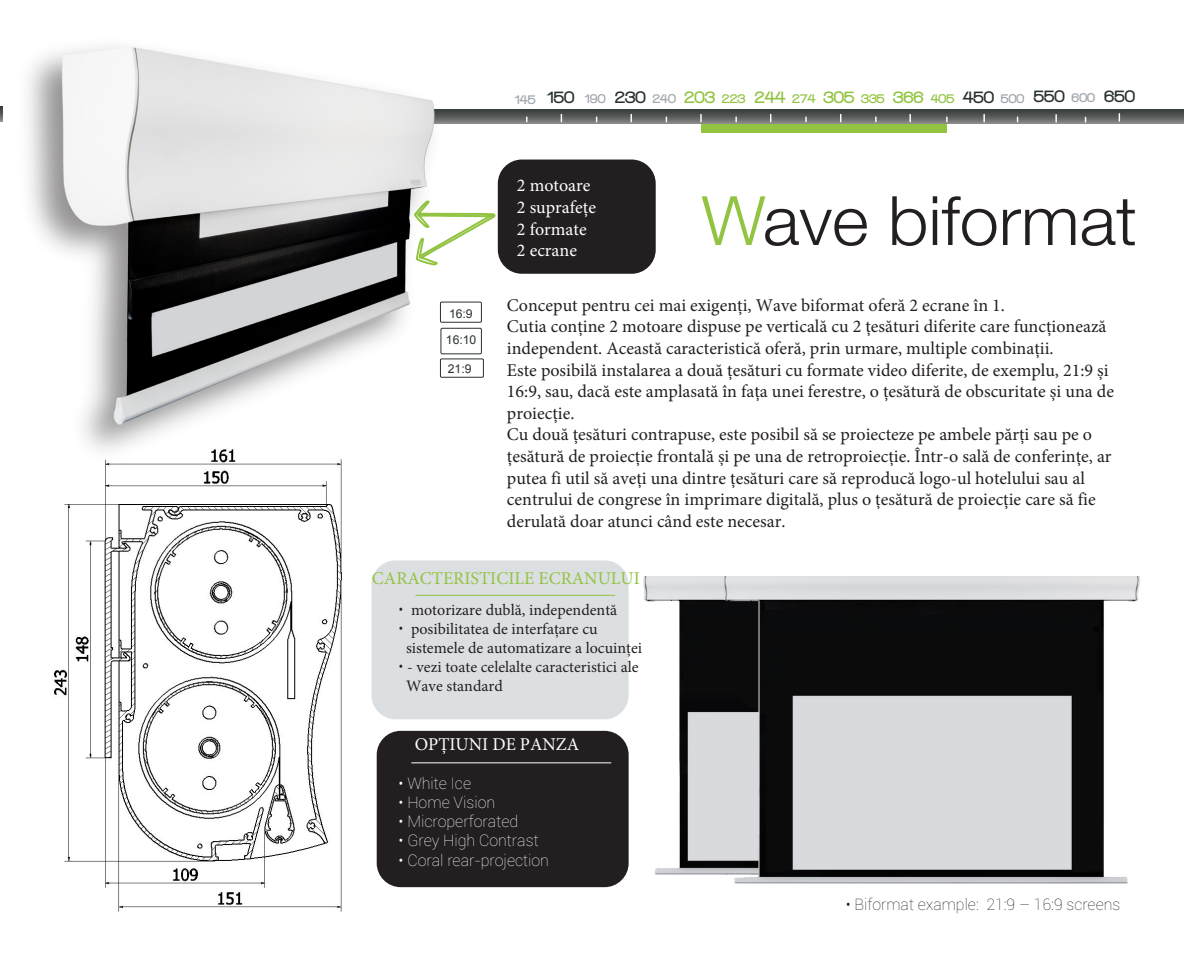
<style>
.page{position:relative;width:1184px;height:964px;background:#fff}
.page>*{position:absolute;margin:0;border:0;box-sizing:border-box;transform-origin:0 0}
.t1{font:300 68.2px "Helvetica Neue";color:#231f20}
.t2{font:18px/21.6px "Minion Pro";color:#231f20}
.t3{font:18px/21.6px "Minion Pro";color:#fff}
.t4{font:18px "Minion Pro";color:#92c442}
.t5{font:16px/18.8px "Minion Pro";color:#231f20}
.t6{font:100 16px "Roboto";color:#fff}
.t7{font:100 15.8px "Roboto";color:#231f20}
.t8{font:900 13.4px "Walkway";color:#9fa6ac}
.t9{font:12.2px/26.8px "Arial";color:#29322f}
.s1{font-size:17.6px;color:#29322f}
.s2{font-size:17.6px;color:#92c442}
.s3{color:#92c442}
.s4{font-family:"Roboto";font-weight:100}
</style>
<div class="page">
<img style="left:54px;top:474px;width:553px;height:438px">
<div style="left:498px;top:160px;width:158px;height:114px;background:#231f20;border-radius:24px"></div>
<svg style="left:0;top:106px;width:2px;height:15px"></svg>
<svg style="left:473px;top:199px;width:25px;height:54px"></svg>
<div style="left:701px;top:109px;width:246px;height:24px;background:#92c442"></div>
<svg style="left:473px;top:109px;width:711px;height:15px;background:#5d605e"></svg>
<svg style="left:630px;top:114px;width:2px;height:8px"></svg>
<svg style="left:700px;top:114px;width:2px;height:8px"></svg>
<svg style="left:909px;top:114px;width:2px;height:8px"></svg>
<svg style="left:983px;top:114px;width:2px;height:8px"></svg>
<svg style="left:1055px;top:115px;width:2px;height:7px"></svg>
<svg style="left:1118px;top:114px;width:2px;height:7px"></svg>
<div style="left:440px;top:301px;width:42px;height:22px;border:1px solid #29322f"></div>
<div style="left:440px;top:328px;width:42px;height:26px;border:1px solid #29322f"></div>
<div style="left:440px;top:358px;width:44px;height:20px;border:1px solid #29322f"></div>
<div style="left:377px;top:731px;width:252px;height:156px;background:#231f20;border-radius:24px"></div>
<hr style="left:411px;top:762px;width:200px;height:1px;background:#fff">
<img style="left:607px;top:576px;width:533px;height:311px">
<div style="left:371px;top:560px;width:258px;height:159px;background:#dcdfe1;border-radius:24px"></div>
<hr style="left:415px;top:595px;width:200px;height:1px;background:#92c442">
<img style="left:28px;top:47px;width:445px;height:406px">
<hr style="left:759px;top:600px;width:1px;height:277px;background:#dde0e1">
<p class="t8" style="left:514px;top:91px;width:622px">145 <span class="s1">150</span> 190 <span class="s1">230</span> 240 <span class="s2">203</span> <span class="s3">223</span> <span class="s2">244</span> <span class="s3">274</span> <span class="s2">305</span> <span class="s3">335</span> <span class="s2">366</span> <span class="s3">405</span> <span class="s1">450</span> 500 <span class="s1">550</span> 600 <span class="s1">650</span></p>
<p class="t9" style="left:446px;top:300px;width:32px">16:9<br>16:10</p>
<p class="t9" style="left:448px;top:355px;width:25px">21:9</p>
<p class="t3" style="left:517px;top:175px;width:81px">2 motoare<br>2 suprafețe<br>2 formate<br>2 ecrane</p>
<h1 class="t1" style="left:702px;top:166px;width:437px"><span class="s3">W</span>ave biformat</h1>
<p class="t2" style="left:507px;top:294px;width:608px">Conceput pentru cei mai exigenți, Wave biformat oferă 2 ecrane în 1.<br>Cutia conține 2 motoare dispuse pe verticală cu 2 țesături diferite care funcționează independent. Această caracteristică oferă, prin urmare, multiple combinații.<br>Este posibilă instalarea a două țesături cu formate video diferite, de exemplu, 21:9 și 16:9, sau, dacă este amplasată în fața unei ferestre, o țesătură de obscuritate și una de proiecție.<br>Cu două țesături contrapuse, este posibil să se proiecteze pe ambele părți sau pe o țesătură de proiecție frontală și pe una de retroproiecție. Într-o sală de conferințe, ar putea fi util să aveți una dintre țesături care să reproducă logo-ul hotelului sau al centrului de congrese în imprimare digitală, plus o țesătură de proiecție care să fie derulată doar atunci când este necesar.</p>
<p class="t4" style="left:372px;top:566px;width:270px">CARACTERISTICILE ECRANULUI</p>
<p class="t5" style="left:398px;top:600px;width:220px"><span class="s4">•</span> motorizare dublă, independentă</p>
<p class="t5" style="left:406px;top:620px;width:238px;text-indent:-8px"><span class="s4">•</span> posibilitatea de interfațare cu sistemele de automatizare a locuinței</p>
<p class="t5" style="left:406px;top:657px;width:234px;line-height:19.6px;text-indent:-8px"><span class="s4">•</span> - vezi toate celelalte caracteristici ale<br>Wave standard</p>
<p class="t3" style="left:415px;top:734px;width:166px">OPȚIUNI DE PANZA</p>
<p class="t6" style="left:399px;top:772px;width:74px">• White Ice</p>
<p class="t6" style="left:399px;top:791px;width:98px">• Home Vision</p>
<p class="t6" style="left:399px;top:810px;width:121px">• Microperforated</p>
<p class="t6" style="left:399px;top:829px;width:142px">• Grey High Contrast</p>
<p class="t6" style="left:399px;top:849px;width:152px">• Coral rear-projection</p>
<p class="t7" style="left:846px;top:893px;width:276px">• Biformat example: 21:9 – 16:9 screens</p>
</div>
